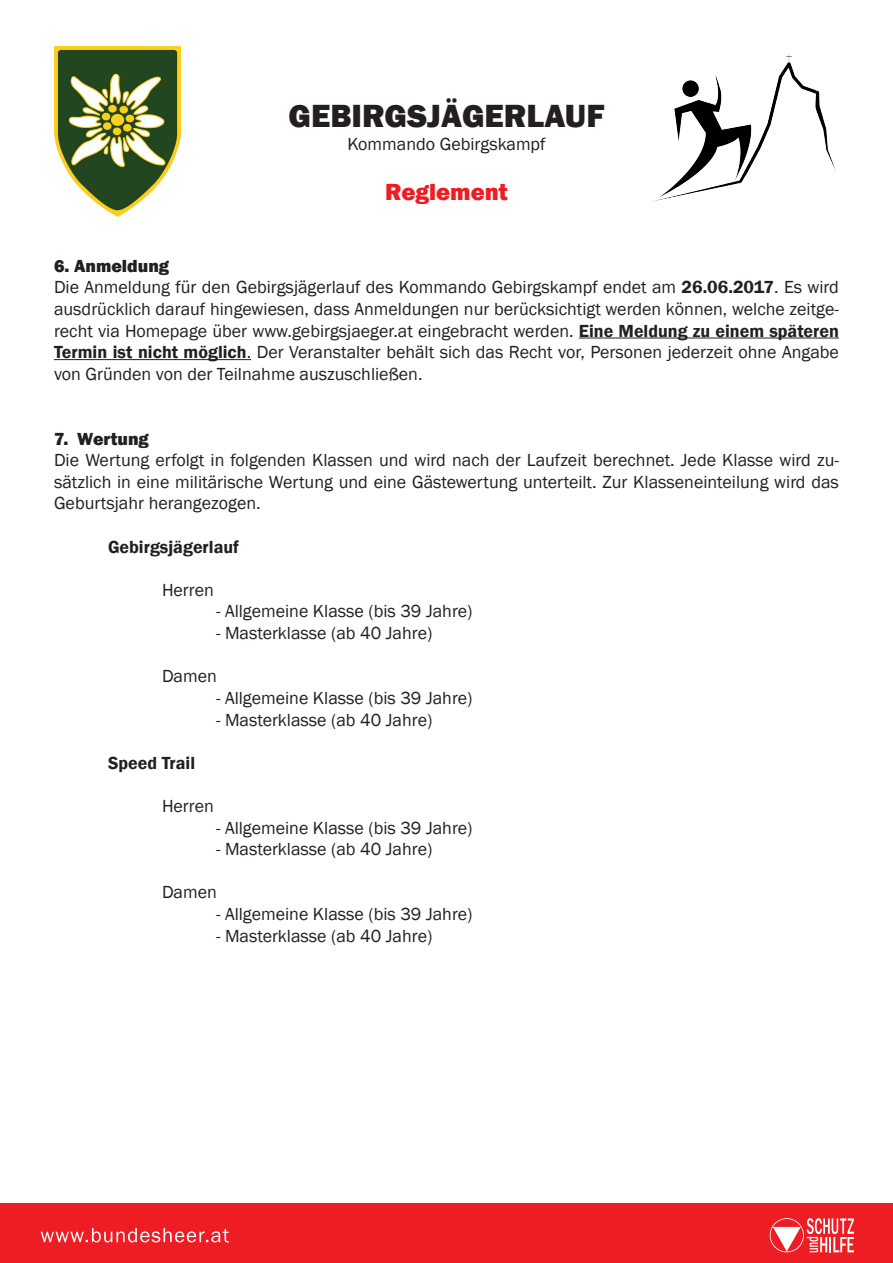
<style>
.page{position:relative;width:893px;height:1263px;background:#fff}
.page>*{position:absolute;margin:0;border:0;box-sizing:border-box;transform-origin:0 0}
.t1{font:800 33px "Franklin Gothic";color:#231f20}
.t2{font:800 24px "Franklin Gothic";color:#ee1d23}
.t3{font:18px/21.6px "Franklin Gothic";color:#231f20}
.t4{font:600 18px "Franklin Gothic";color:#231f20}
.t5{font:800 18px "Franklin Gothic";color:#231f20}
.s1{font-weight:800}
.s2{font-weight:600}
</style>
<div class="page">
<div style="left:0;top:1203px;width:893px;height:60px;background:#ee1d23"></div>
<svg style="left:770px;top:1218px;width:84px;height:34px"></svg>
<svg style="left:41px;top:1228px;width:188px;height:14px"></svg>
<img style="left:55px;top:47px;width:126px;height:170px">
<img style="left:653px;top:54px;width:183px;height:148px">
<hr style="left:579px;top:338px;width:260px;height:1px;background:#231f20">
<hr style="left:54px;top:359px;width:197px;height:1px;background:#231f20">
<h1 class="t1" style="left:289px;top:95px;width:317px">GEBIRGSJÄGERLAUF</h1>
<p class="t3" style="left:347px;top:133px;width:200px">Kommando Gebirgskampf</p>
<h2 class="t2" style="left:385px;top:176px;width:124px">Reglement</h2>
<p class="t3" style="left:54px;top:255px;width:786px"><span class="s1">6. Anmeldung<br></span>Die Anmeldung für den Gebirgsjägerlauf des Kommando Gebirgskampf endet am <span class="s2">26.06.2017</span>. Es wird ausdrücklich darauf hingewiesen, dass Anmeldungen nur berücksichtigt werden können, welche zeitge&shy;recht via Homepage über www.gebirgsjaeger.at eingebracht werden. <span class="s2">Eine Meldung zu einem späteren Termin ist nicht möglich</span>. Der Veranstalter behält sich das Recht vor, Personen jederzeit ohne Angabe von Gründen von der Teilnahme auszuschließen.</p>
<p class="t5" style="left:54px;top:427px;width:96px">7. Wertung</p>
<p class="t3" style="left:54px;top:450px;width:786px;text-align:justify">Die Wertung erfolgt in folgenden Klassen und wird nach der Laufzeit berechnet. Jede Klasse wird zu&shy;sätzlich in eine militärische Wertung und eine Gästewertung unterteilt. Zur Klasseneinteilung wird das Geburtsjahr herangezogen.</p>
<p class="t4" style="left:108px;top:536px;width:132px">Gebirgsjägerlauf</p>
<p class="t3" style="left:162px;top:579px;width:53px">Herren</p>
<p class="t3" style="left:216px;top:601px;width:258px">- Allgemeine Klasse (bis 39 Jahre)</p>
<p class="t3" style="left:216px;top:623px;width:218px">- Masterklasse (ab 40 Jahre)</p>
<p class="t3" style="left:162px;top:666px;width:56px">Damen</p>
<p class="t3" style="left:216px;top:687px;width:258px">- Allgemeine Klasse (bis 39 Jahre)</p>
<p class="t3" style="left:216px;top:709px;width:218px">- Masterklasse (ab 40 Jahre)</p>
<p class="t4" style="left:108px;top:752px;width:89px">Speed Trail</p>
<p class="t3" style="left:162px;top:795px;width:53px">Herren</p>
<p class="t3" style="left:216px;top:817px;width:258px">- Allgemeine Klasse (bis 39 Jahre)</p>
<p class="t3" style="left:216px;top:839px;width:218px">- Masterklasse (ab 40 Jahre)</p>
<p class="t3" style="left:162px;top:882px;width:56px">Damen</p>
<p class="t3" style="left:216px;top:903px;width:258px">- Allgemeine Klasse (bis 39 Jahre)</p>
<p class="t3" style="left:216px;top:925px;width:218px">- Masterklasse (ab 40 Jahre)</p>
</div>
